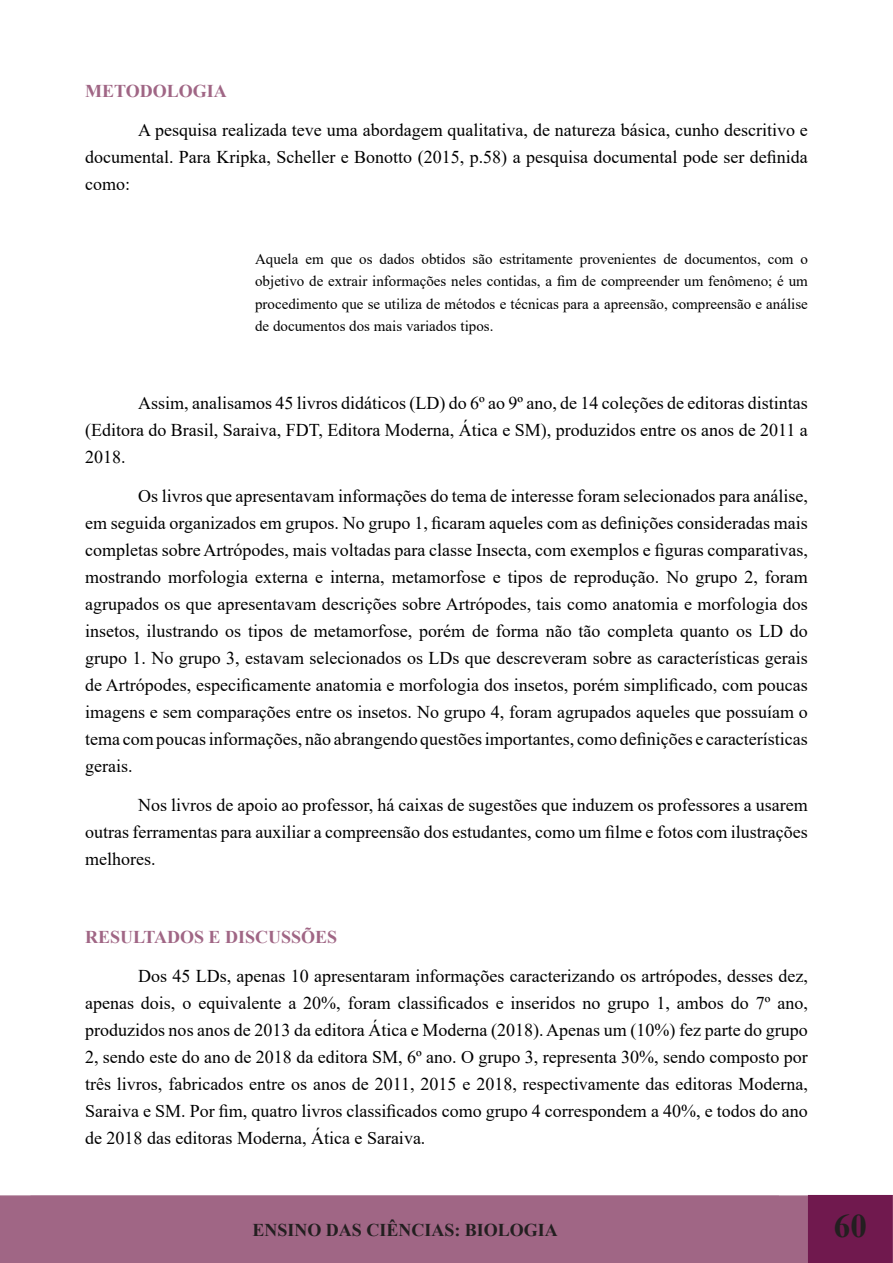
<style>
.page{position:relative;width:893px;height:1263px;background:#fff}
.page>*{position:absolute;margin:0;border:0;box-sizing:border-box;transform-origin:0 0}
.t1{font:700 33px "Times New Roman";color:#231f20}
.t2{font:18px/27px "Times New Roman";color:#000;text-align:justify}
.t3{font:700 18px "Times New Roman";color:#a06685}
.t4{font:700 18px "Times New Roman";color:#231f20}
.t5{font:15px/22.5px "Times New Roman";color:#000;text-align:justify}
</style>
<div class="page">
<div style="left:0;top:1195px;width:810px;height:68px;background:#a06685;border:2px solid #a06685"></div>
<div style="left:809px;top:1196px;width:83px;height:66px;background:#70194e"></div>
<div style="left:808px;top:1195px;width:85px;height:68px;border:2px solid #70194e"></div>
<svg style="left:892px;top:1195px;width:1px;height:68px"></svg>
<p class="t3" style="left:85px;top:78px;width:143px">METODOLOGIA</p>
<p class="t2" style="left:85px;top:116px;width:724px;text-indent:53px">A pesquisa realizada teve uma abordagem qualitativa, de natureza básica, cunho descritivo e documental. Para Kripka, Scheller e Bonotto (2015, p.58) a pesquisa documental pode ser definida como:</p>
<p class="t5" style="left:255px;top:247px;width:554px">Aquela em que os dados obtidos são estritamente provenientes de documentos, com o objetivo de extrair informações neles contidas, a fim de compreender um fenômeno; é um procedimento que se utiliza de métodos e técnicas para a apreensão, compreensão e análise de documentos dos mais variados tipos.</p>
<p class="t2" style="left:85px;top:389px;width:724px;text-indent:53px">Assim, analisamos 45 livros didáticos (LD) do 6º ao 9º ano, de 14 coleções de editoras distintas (Editora do Brasil, Saraiva, FDT, Editora Moderna, Ática e SM), produzidos entre os anos de 2011 a 2018.</p>
<p class="t2" style="left:85px;top:482px;width:724px;text-indent:53px">Os livros que apresentavam informações do tema de interesse foram selecionados para análise, em seguida organizados em grupos. No grupo 1, ficaram aqueles com as definições consideradas mais completas sobre Artrópodes, mais voltadas para classe Insecta, com exemplos e figuras comparativas, mostrando morfologia externa e interna, metamorfose e tipos de reprodução. No grupo 2, foram agrupados os que apresentavam descrições sobre Artrópodes, tais como anatomia e morfologia dos insetos, ilustrando os tipos de metamorfose, porém de forma não tão completa quanto os LD do grupo 1. No grupo 3, estavam selecionados os LDs que descreveram sobre as características gerais de Artrópodes, especificamente anatomia e morfologia dos insetos, porém simplificado, com poucas imagens e sem comparações entre os insetos. No grupo 4, foram agrupados aqueles que possuíam o tema com poucas informações, não abrangendo questões importantes, como definições e características gerais.</p>
<p class="t2" style="left:85px;top:791px;width:724px;text-indent:53px">Nos livros de apoio ao professor, há caixas de sugestões que induzem os professores a usarem outras ferramentas para auxiliar a compreensão dos estudantes, como um filme e fotos com ilustrações melhores.</p>
<p class="t3" style="left:85px;top:924px;width:254px">RESULTADOS E DISCUSSÕES</p>
<p class="t2" style="left:85px;top:962px;width:724px;text-indent:53px">Dos 45 LDs, apenas 10 apresentaram informações caracterizando os artrópodes, desses dez, apenas dois, o equivalente a 20%, foram classificados e inseridos no grupo 1, ambos do 7º ano, produzidos nos anos de 2013 da editora Ática e Moderna (2018). Apenas um (10%) fez parte do grupo 2, sendo este do ano de 2018 da editora SM, 6º ano. O grupo 3, representa 30%, sendo composto por três livros, fabricados entre os anos de 2011, 2015 e 2018, respectivamente das editoras Moderna, Saraiva e SM. Por fim, quatro livros classificados como grupo 4 correspondem a 40%, e todos do ano de 2018 das editoras Moderna, Ática e Saraiva.</p>
<p class="t4" style="left:252px;top:1217px;width:307px">ENSINO DAS CIÊNCIAS: BIOLOGIA</p>
<h1 class="t1" style="left:834px;top:1202px;width:34px">60</h1>
</div>
